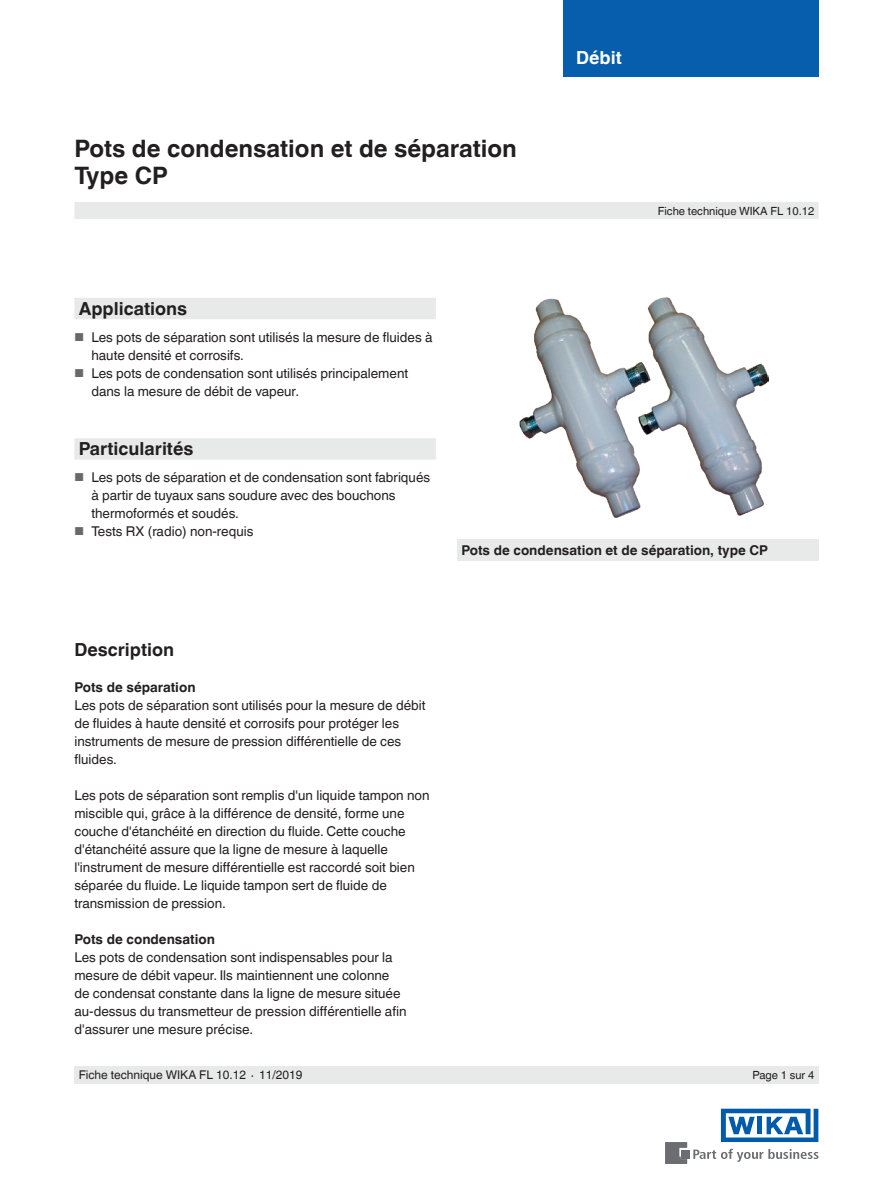
<style>
.page{position:relative;width:893px;height:1188px;background:#fff}
.page>*{position:absolute;margin:0;border:0;box-sizing:border-box;transform-origin:0 0}
.t1{font:700 24px/27px "Helvetica World";color:#231f20}
.t2{font:700 18px "Helvetica World";color:#231f20}
.t3{font:700 18px "Helvetica World";color:#fff}
.t4{font:13.5px/18px "Helvetica World";color:#231f20}
.t5{font:700 13.5px "Helvetica World";color:#231f20}
.t6{font:12px "Helvetica World";color:#231f20}
.t7{font:11.25px "Helvetica World";color:#231f20}
.s1{font-size:11.55px;color:#68696a}
.s2{font-size:11.25px}
</style>
<div class="page">
<svg style="left:693px;top:1149px;width:126px;height:13px"></svg>
<div style="left:682px;top:1150px;width:8px;height:8px;background:#6c6d70"></div>
<svg style="left:665px;top:1142px;width:22px;height:22px"></svg>
<svg style="left:721px;top:1109px;width:97px;height:33px"></svg>
<div style="left:563px;top:0;width:256px;height:77px;background:#065ead"></div>
<div style="left:74px;top:202px;width:745px;height:17px;background:#e8eae9"></div>
<div style="left:74px;top:1066px;width:745px;height:18px;background:#e8eae9"></div>
<div style="left:457px;top:539px;width:362px;height:21px;background:#e8eae9"></div>
<img style="left:519px;top:298px;width:249px;height:220px">
<svg style="left:74px;top:298px;width:362px;height:162px"></svg>
<h1 class="t1" style="left:74px;top:135px;width:444px">Pots de condensation et de séparation<br>Type CP</h1>
<h2 class="t2" style="left:79px;top:298px;width:110px">Applications</h2>
<p class="t4" style="left:91px;top:328px;width:343px;text-indent:-17px"><span class="s1">■</span> Les pots de séparation sont utilisés la mesure de fluides à haute densité et corrosifs.</p>
<p class="t4" style="left:91px;top:364px;width:318px;text-indent:-17px"><span class="s1">■</span> Les pots de condensation sont utilisés principalement dans la mesure de débit de vapeur.</p>
<h2 class="t2" style="left:79px;top:439px;width:116px">Particularités</h2>
<p class="t4" style="left:91px;top:468px;width:340px;text-indent:-17px"><span class="s1">■</span> Les pots de séparation et de condensation sont fabriqués à partir de tuyaux sans soudure avec des bouchons thermoformés et soudés.</p>
<p class="t4" style="left:74px;top:522px;width:181px"><span class="s1">■</span> Tests RX (radio) non-requis</p>
<h2 class="t3" style="left:576px;top:47px;width:47px">Débit</h2>
<p class="t7" style="left:658px;top:204px;width:158px">Fiche technique WIKA FL 10.12</p>
<p class="t5" style="left:461px;top:542px;width:308px">Pots de condensation et de séparation, type CP</p>
<h2 class="t2" style="left:74px;top:639px;width:101px">Description</h2>
<p class="t5" style="left:74px;top:679px;width:123px">Pots de séparation</p>
<p class="t4" style="left:74px;top:696px;width:353px">Les pots de séparation sont utilisés pour la mesure de débit de fluides à haute densité et corrosifs pour protéger les instruments de mesure de pression différentielle de ces fluides.</p>
<p class="t4" style="left:74px;top:786px;width:357px">Les pots de séparation sont remplis d'un liquide tampon non miscible qui, grâce à la différence de densité, forme une couche d'étanchéité en direction du fluide. Cette couche d'étanchéité assure que la ligne de mesure à laquelle l'instrument de mesure différentielle est raccordé soit bien séparée du fluide. Le liquide tampon sert de fluide de transmission de pression.</p>
<p class="t5" style="left:74px;top:931px;width:142px">Pots de condensation</p>
<p class="t4" style="left:74px;top:948px;width:334px">Les pots de condensation sont indispensables pour la mesure de débit vapeur. Ils maintiennent une colonne de condensat constante dans la ligne de mesure située au-dessus du transmetteur de pression différentielle afin d'assurer une mesure précise.</p>
<p class="t6" style="left:79px;top:1068px;width:225px">Fiche technique WIKA FL 10.12 <span class="s2">∙</span> 11/2019</p>
<p class="t7" style="left:753px;top:1068px;width:63px">Page 1 sur 4</p>
</div>
